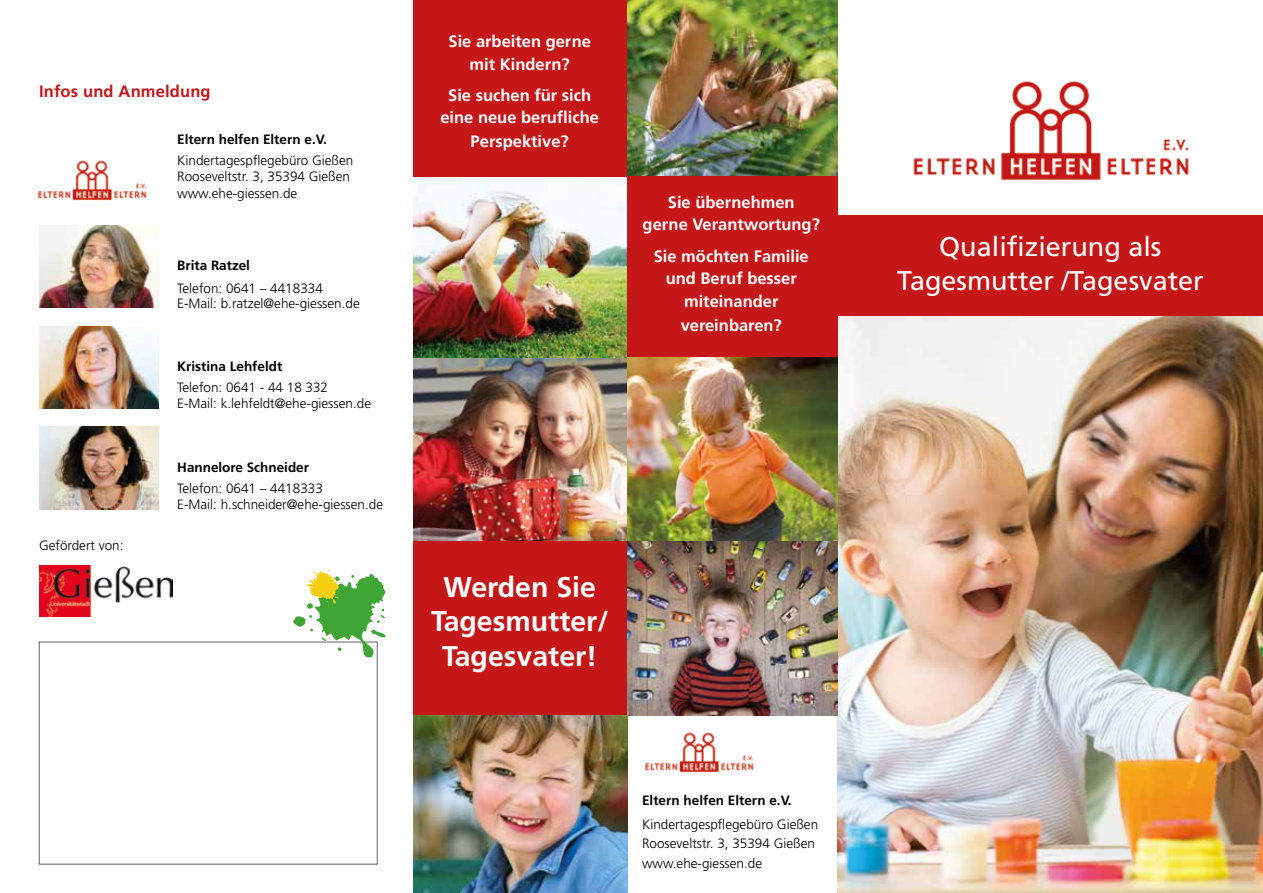
<style>
.page{position:relative;width:1263px;height:893px;background:#fff}
.page>*{position:absolute;margin:0;border:0;box-sizing:border-box;transform-origin:0 0}
.t1{font:700 28.5px/34.5px "Frutiger LT";color:#fff;text-align:center}
.t2{font:27px/34.5px "Frutiger LT";color:#fff;text-align:center}
.t3{font:700 16.5px/22.5px "Frutiger LT";color:#fff;text-align:center}
.t4{font:700 16.5px "Frutiger LT";letter-spacing:.01em;color:#c51618}
.t5{font:300 13.5px/16.5px "Frutiger LT";color:#000}
.t6{font:700 13.5px "Frutiger LT";color:#000}
</style>
<div class="page">
<img style="left:39px;top:566px;width:133px;height:51px">
<img style="left:838px;top:316px;width:425px;height:577px">
<div style="left:833px;top:215px;width:430px;height:101px;background:#c51618"></div>
<img style="left:913px;top:81px;width:276px;height:99px">
<img style="left:39px;top:225px;width:119px;height:83px">
<img style="left:39px;top:326px;width:119px;height:82px">
<img style="left:39px;top:427px;width:119px;height:82px">
<img style="left:38px;top:160px;width:109px;height:41px">
<img style="left:645px;top:732px;width:109px;height:41px">
<div style="left:412px;top:537px;width:215px;height:178px;background:#c51618"></div>
<img style="left:627px;top:540px;width:211px;height:175px">
<img style="left:413px;top:357px;width:214px;height:183px">
<img style="left:413px;top:176px;width:214px;height:181px">
<img style="left:413px;top:715px;width:214px;height:178px">
<img style="left:627px;top:357px;width:211px;height:183px">
<img style="left:627px;top:0;width:211px;height:176px">
<div style="left:627px;top:176px;width:211px;height:181px;background:#c51618"></div>
<div style="left:411px;top:0;width:216px;height:176px;background:#c51618"></div>
<div style="left:391px;top:0;width:22px;height:893px;background:#fff"></div>
<svg style="left:293px;top:570px;width:93px;height:87px"></svg>
<p class="t4" style="left:39px;top:82px;width:173px">Infos und Anmeldung</p>
<p class="t6" style="left:177px;top:131px;width:151px">Eltern helfen Eltern e.V.</p>
<p class="t5" style="left:177px;top:152px;width:178px">Kindertagespflegebüro Gießen<br>Rooseveltstr. 3, 35394 Gießen www.ehe-giessen.de</p>
<p class="t6" style="left:177px;top:258px;width:74px">Brita Ratzel</p>
<p class="t5" style="left:177px;top:281px;width:184px;line-height:15px">Telefon: 0641 – 4418334<br>E-Mail: b.ratzel@ehe-giessen.de</p>
<p class="t6" style="left:177px;top:358px;width:107px">Kristina Lehfeldt</p>
<p class="t5" style="left:177px;top:379px;width:195px">Telefon: 0641 - 44 18 332<br>E-Mail: k.lehfeldt@ehe-giessen.de</p>
<p class="t5" style="left:39px;top:537px;width:86px">Gefördert von:</p>
<p class="t6" style="left:177px;top:459px;width:133px">Hannelore Schneider</p>
<p class="t5" style="left:177px;top:480px;width:207px">Telefon: 0641 – 4418333<br>E-Mail: h.schneider@ehe-giessen.de</p>
<p class="t3" style="left:448px;top:30px;width:144px">Sie arbeiten gerne mit Kindern?</p>
<p class="t3" style="left:440px;top:84px;width:160px">Sie suchen für sich eine neue berufliche</p>
<p class="t3" style="left:471px;top:130px;width:100px">Perspektive?</p>
<p class="t3" style="left:643px;top:191px;width:179px">Sie übernehmen<br>gerne Verantwortung?</p>
<p class="t3" style="left:654px;top:245px;width:156px">Sie möchten Familie und Beruf besser miteinander</p>
<p class="t3" style="left:681px;top:314px;width:103px">vereinbaren?</p>
<h1 class="t1" style="left:431px;top:569px;width:179px">Werden Sie<br>Tagesmutter/<br>Tagesvater!</h1>
<p class="t6" style="left:642px;top:792px;width:151px">Eltern helfen Eltern e.V.</p>
<p class="t5" style="left:642px;top:814px;width:178px;line-height:19.5px">Kindertagespflegebüro Gießen<br>Rooseveltstr. 3, 35394 Gießen www.ehe-giessen.de</p>
<h2 class="t2" style="left:897px;top:229px;width:308px">Qualifizierung als<br>Tagesmutter /Tagesvater</h2>
</div>
